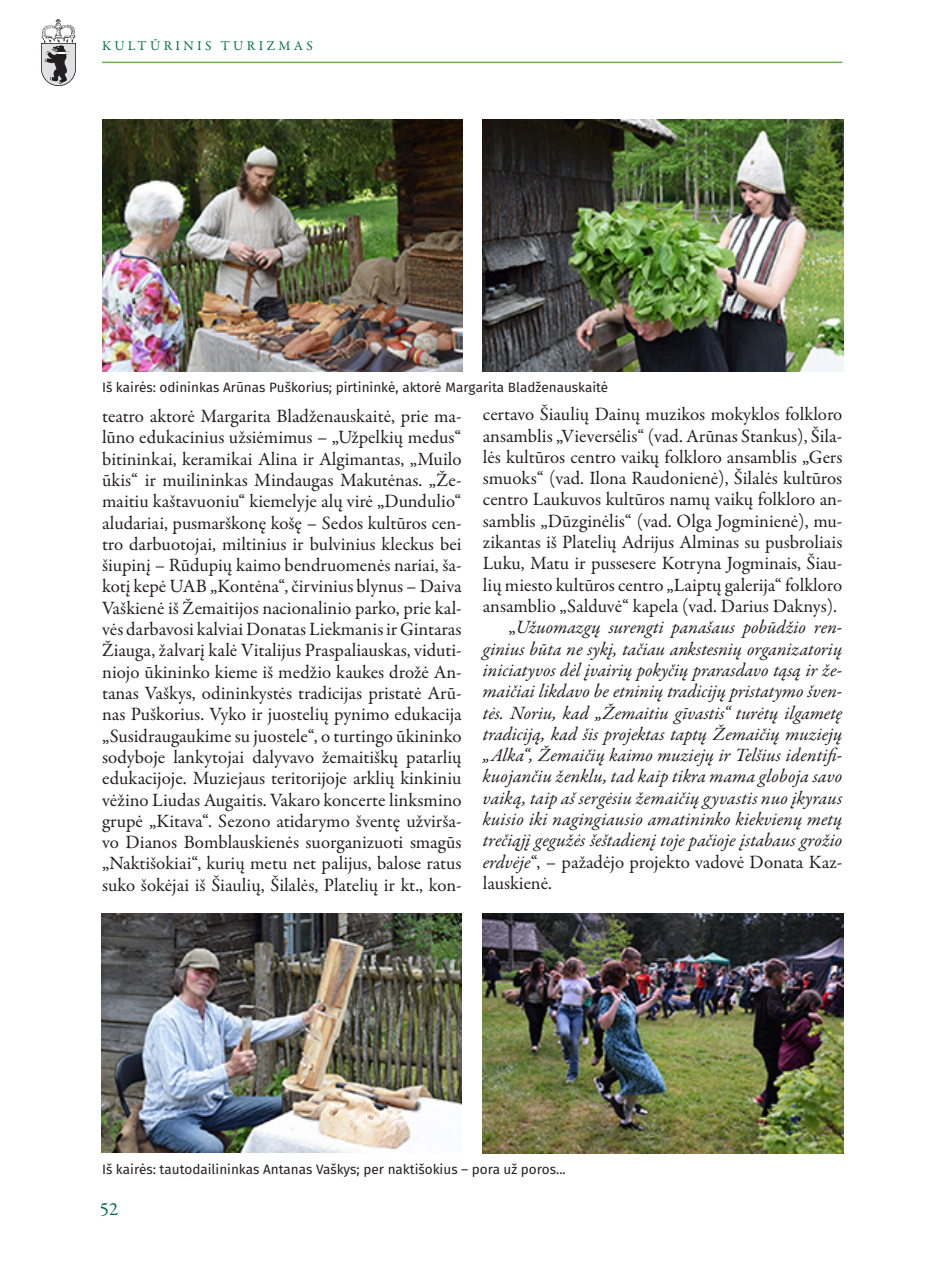
<style>
.page{position:relative;width:936px;height:1276px;background:#fff}
.page>*{position:absolute;margin:0;border:0;box-sizing:border-box;transform-origin:0 0}
.tekstas{font:18.9px/21.3px "Garamond Premr Pro";color:#231f20;text-align:justify}
.tekstas-2{font:italic 18.9px/21.3px "Garamond Premr Pro";color:#231f20;text-align:justify}
.tekstas-3{font:18.9px "Garamond Premr Pro";color:#017045}
.parašas{font:13.5px "Fira Sans";color:#231f20}
.t1{font:13.5px "Garamond Premr Pro";letter-spacing:.25em;color:#017045}
.s1{font-style:normal}
</style>
<div class="page">
<img style="left:41px;top:19px;width:35px;height:67px">
<hr style="left:102px;top:62px;width:740px;height:1px;background:#6fb048">
<img style="left:102px;top:119px;width:360px;height:252px">
<img style="left:483px;top:119px;width:360px;height:252px">
<img style="left:483px;top:913px;width:360px;height:240px">
<img style="left:101px;top:913px;width:360px;height:239px">
<p class="t1" style="left:102px;top:37px;width:212px">KULTŪRINIS TURIZMAS</p>
<p class="parašas" style="left:102px;top:378px;width:507px">Iš kairės: odininkas Arūnas Puškorius; pirtininkė, aktorė Margarita Bladženauskaitė</p>
<p class="tekstas" style="left:102px;top:406px;width:361px">teatro aktorė Margarita Bladženauskaitė, prie ma&shy;lūno edukacinius užsiėmimus – „Užpelkių medus“ bitininkai, keramikai Alina ir Algimantas, „Muilo ūkis“ ir muilininkas Mindaugas Makutėnas. „Že&shy;maitiu kaštavuoniu“ kiemelyje alų virė „Dundulio“ aludariai, pusmarškonę košę – Sedos kultūros cen&shy;tro darbuotojai, miltinius ir bulvinius kleckus bei šiupinį – Rūdupių kaimo bendruomenės nariai, ša&shy;kotį kepė UAB „Kontėna“, čirvinius blynus – Daiva Vaškienė iš Žemaitijos nacionalinio parko, prie kal&shy;vės darbavosi kalviai Donatas Liekmanis ir Gintaras Žiauga, žalvarį kalė Vitalijus Praspaliauskas, viduti&shy;niojo ūkininko kieme iš medžio kaukes drožė An&shy;tanas Vaškys, odininkystės tradicijas pristatė Arū&shy;nas Puškorius. Vyko ir juostelių pynimo edukacija „Susidraugaukime su juostele“, o turtingo ūkininko sodyboje lankytojai dalyvavo žemaitiškų patarlių edukacijoje. Muziejaus teritorijoje arklių kinkiniu vėžino Liudas Augaitis. Vakaro koncerte linksmino grupė „Kitava“. Sezono atidarymo šventę užvirša&shy;vo Dianos Bomblauskienės suorganizuoti smagūs „Naktišokiai“, kurių metu net palijus, balose ratus suko šokėjai iš Šiaulių, Šilalės, Platelių ir kt., kon-</p>
<p class="tekstas" style="left:483px;top:404px;width:361px">certavo Šiaulių Dainų muzikos mokyklos folkloro ansamblis „Vieversėlis“ (vad. Arūnas Stankus), Šila&shy;lės kultūros centro vaikų folkloro ansamblis „Gers smuoks“ (vad. Ilona Raudonienė), Šilalės kultūros centro Laukuvos kultūros namų vaikų folkloro an&shy;samblis „Dūzginėlis“ (vad. Olga Jogminienė), mu&shy;zikantas iš Platelių Adrijus Alminas su pusbroliais Luku, Matu ir pussesere Kotryna Jogminais, Šiau&shy;lių miesto kultūros centro „Laiptų galerija“ folkloro ansamblio „Salduvė“ kapela (vad. Darius Daknys).</p>
<p class="tekstas-2" style="left:483px;top:618px;width:361px;text-indent:26px"><span class="s1">„</span>Užuomazgų surengti panašaus pobūdžio ren&shy;ginius būta ne sykį, tačiau ankstesnių organizatorių iniciatyvos dėl įvairių pokyčių prarasdavo tąsą ir že&shy;maičiai likdavo be etninių tradicijų pristatymo šven&shy;tės. Noriu, kad „Žemaitiu gīvastis“ turėtų ilgametę tradiciją, kad šis projektas taptų Žemaičių muziejų „Alka“, Žemaičių kaimo muziejų ir Telšius identifi&shy;kuojančiu ženklu, tad kaip tikra mama globoja savo vaiką, taip aš sergėsiu žemaičių gyvastis nuo įkyraus kuisio iki nagingiausio amatininko kiekvienų metų trečiąjį gegužės šeštadienį toje pačioje įstabaus grožio erdvėje<span class="s1">“, – pažadėjo projekto vadovė Donata Kaz&shy;lauskienė.</span></p>
<p class="parašas" style="left:102px;top:1159px;width:465px">Iš kairės: tautodailininkas Antanas Vaškys; per naktišokius – pora už poros...</p>
<p class="tekstas-3" style="left:100px;top:1198px;width:20px">52</p>
</div>
